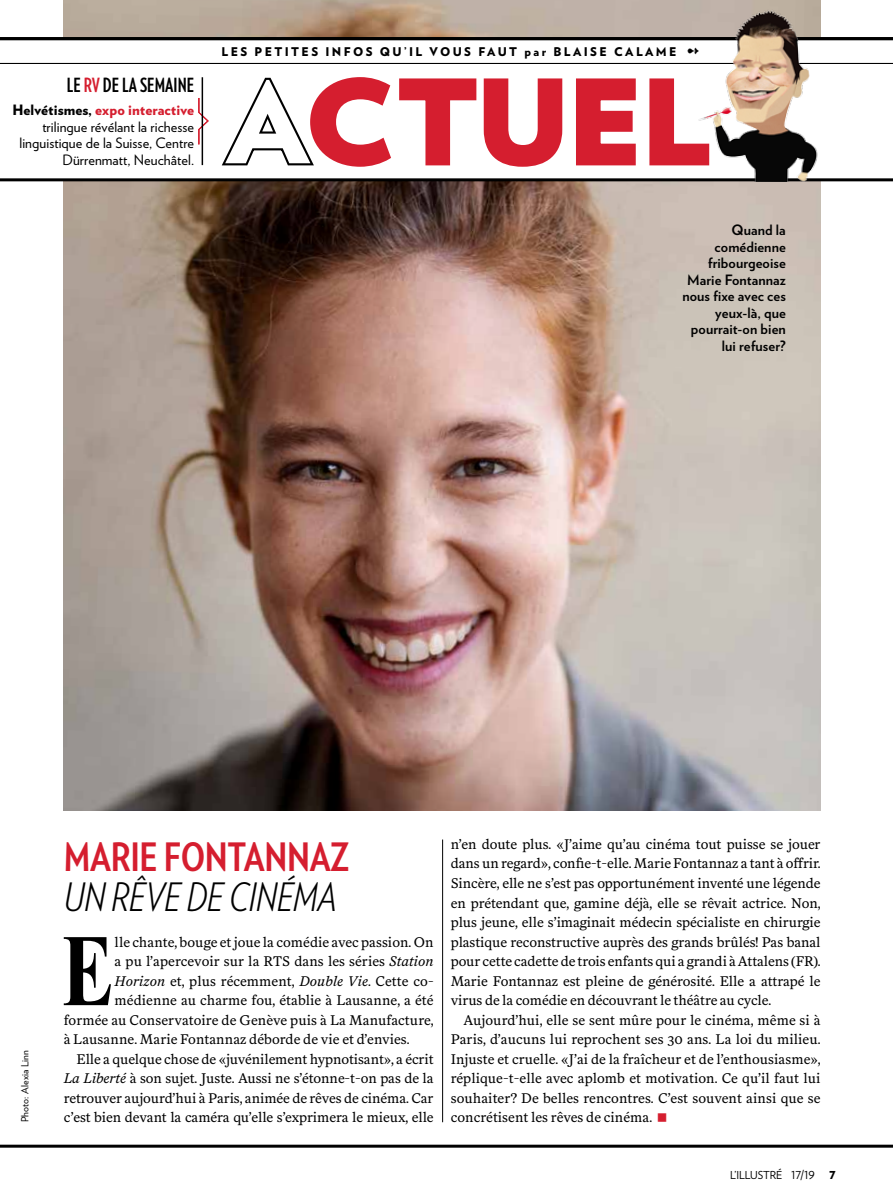
<style>
.page{position:relative;width:893px;height:1200px;background:#fff}
.page>*{position:absolute;margin:0;border:0;box-sizing:border-box;transform-origin:0 0}
.t1{font:900 112.65px "Verlag";color:#d51e2f;scale:1.06 1}
.t2{font:700 condensed 99.6px "Times New Roman MT Std";color:#000;scale:.93 1}
.t3{font:700 39px "Verlag Condensed";letter-spacing:-.01em;color:#d51e2f}
.t4{font:italic 300 39px "Verlag Condensed";letter-spacing:-.01em;color:#000}
.t5{font:700 19.5px "Verlag Compressed";letter-spacing:.005em;color:#000}
.t6{font:14.25px/16.5px "Verlag";letter-spacing:.005em;color:#000;text-align:right}
.t7{font:700 14.25px/16.5px "Verlag";letter-spacing:.005em;color:#000;text-align:right}
.t8{font:13.8px/19.5px "Superior Text";letter-spacing:-.01em;color:#000;text-align:justify}
.t9{font:900 12px "Verlag";letter-spacing:.2em;color:#000}
.t10{font:10.95px "Verlag";letter-spacing:-.005em;color:#000}
.t11{font:900 10.95px "Verlag";color:#000}
.t12{font:9.9px "Verlag";letter-spacing:.01em;color:#000}
.s1{color:#d51e2f}
.s2{font-weight:900}
.s3{font-weight:900;color:#d51e2f}
.s4{font-family:"Zaapf Arrows";font-weight:400;font-size:14.4px}
.s5{color:#fff}
.s6{font-style:italic}
</style>
<div class="page">
<img style="left:64px;top:0;width:757px;height:809px">
<hr style="left:0;top:1144px;width:893px;height:3px;background:#000">
<hr style="left:442px;top:839px;width:1px;height:282px;background:#000">
<div style="left:0;top:40px;width:893px;height:140px;background:#fff"></div>
<hr style="left:0;top:63px;width:893px;height:1px;background:#000">
<svg style="left:221px;top:77px;width:342px;height:90px"></svg>
<svg style="left:576px;top:78px;width:60px;height:88px"></svg>
<svg style="left:649px;top:78px;width:36px;height:88px"></svg>
<hr style="left:0;top:178px;width:893px;height:3px;background:#000">
<hr style="left:0;top:37px;width:893px;height:3px;background:#000">
<svg style="left:198px;top:97px;width:11px;height:48px"></svg>
<hr style="left:202px;top:77px;width:1px;height:88px;background:#000">
<img style="left:685px;top:2px;width:149px;height:179px">
<h3 class="t5" style="left:67px;top:71px;width:129px">LE <span class="s1">RV</span> DE LA SEMAINE</h3>
<p class="t6" style="left:12px;top:101px;width:183px"><span class="s2">Helvétismes,</span> <span class="s3">expo interactive </span>trilingue révélant la richesse linguistique de la Suisse, Centre<br>Dürrenmatt, Neuchâtel.</p>
<p class="t9" style="left:222px;top:42px;width:480px">LES PETITES INFOS QU’IL VOUS FAUT par BLAISE CALAME <span class="s4">g</span></p>
<h1 class="t1" style="left:226px;top:30px;width:457px"><span class="s5">A</span>CTUEL</h1>
<p class="t7" style="left:682px;top:221px;width:105px">Quand la comédienne fribourgeoise<br>Marie Fontannaz nous fixe avec ces yeux-là, que pourrait-on bien lui refuser?</p>
<p class="t12" style="left:18px;top:1121px;width:73px;rotate:-90deg">Photo: Alexia Linn</p>
<h3 class="t3" style="left:64px;top:827px;width:287px">MARIE FONTANNAZ</h3>
<h3 class="t4" style="left:64px;top:870px;width:274px">UN RÊVE DE CINÉMA</h3>
<h2 class="t2" style="left:63px;top:913px;width:56px">E</h2>
<p class="t8" style="left:115px;top:932px;width:320px">lle chante, bouge et joue la comédie avec passion. On</p>
<p class="t8" style="left:115px;top:951px;width:321px">a pu l’apercevoir sur la RTS dans les séries <span class="s6">Station</span></p>
<p class="t8" style="left:115px;top:971px;width:321px"><span class="s6">Horizon</span> et, plus récemment, <span class="s6">Double Vie</span>. Cette co-</p>
<p class="t8" style="left:115px;top:990px;width:321px">médienne au charme fou, établie à Lausanne, a été</p>
<p class="t8" style="left:64px;top:1010px;width:371px">formée au Conservatoire de Genève puis à La Manufacture,</p>
<p class="t8" style="left:64px;top:1029px;width:347px">à Lausanne. Marie Fontannaz déborde de vie et d’envies.</p>
<p class="t8" style="left:77px;top:1049px;width:359px">Elle a quelque chose de «juvénilement hypnotisant», a écrit</p>
<p class="t8" style="left:64px;top:1068px;width:371px"><span class="s6">La Liberté</span> à son sujet. Juste. Aussi ne s’étonne-t-on pas de la</p>
<p class="t8" style="left:64px;top:1088px;width:371px">retrouver aujourd’hui à Paris, animée de rêves de cinéma. Car</p>
<p class="t8" style="left:64px;top:1107px;width:371px">c’est bien devant la caméra qu’elle s’exprimera le mieux, elle</p>
<p class="t8" style="left:451px;top:834px;width:371px">n’en doute plus. «J’aime qu’au cinéma tout puisse se jouer dans un regard», confie-t-elle. Marie Fontannaz a tant à offrir.<br>Sincère, elle ne s’est pas opportunément inventé une légende en prétendant que, gamine déjà, elle se rêvait actrice. Non, plus jeune, elle s’imaginait médecin spécialiste en chirurgie plastique reconstructive auprès des grands brûlés! Pas banal pour cette cadette de trois enfants qui a grandi à Attalens (FR).<br>Marie Fontannaz est pleine de générosité. Elle a attrapé le virus de la comédie en découvrant le théâtre au cycle.</p>
<p class="t8" style="left:451px;top:1010px;width:371px;text-indent:13px">Aujourd’hui, elle se sent mûre pour le cinéma, même si à Paris, d’aucuns lui reprochent ses 30 ans. La loi du milieu.<br>Injuste et cruelle. «J’ai de la fraîcheur et de l’enthousiasme», réplique-t-elle avec aplomb et motivation. Ce qu’il faut lui souhaiter? De belles rencontres. C’est souvent ainsi que se concrétisent les rêves de cinéma.</p>
<p class="t10" style="left:730px;top:1166px;width:86px">L’ILLUSTRÉ 17/19</p>
<p class="t11" style="left:829px;top:1165px;width:8px">7</p>
</div>
